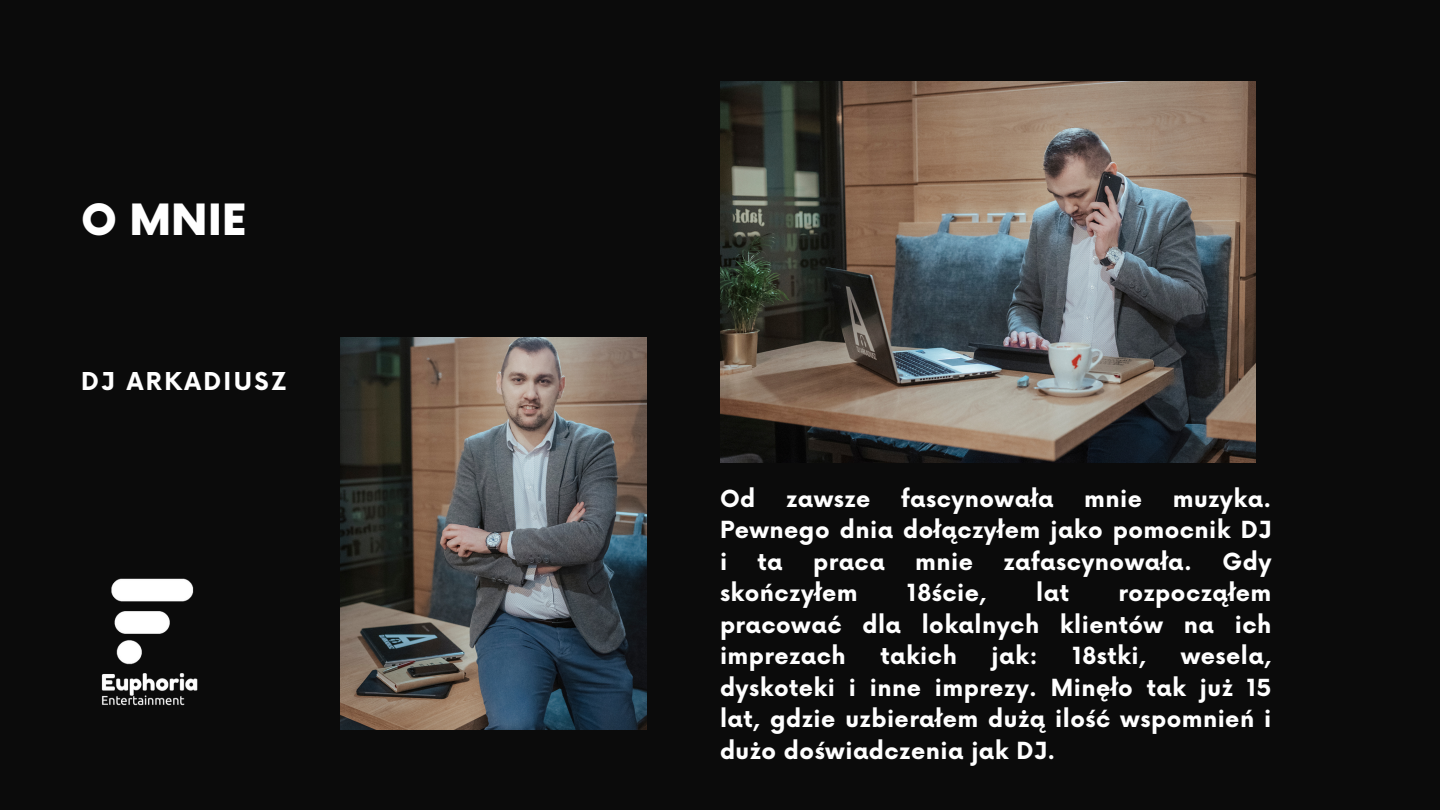
<style>
.page{position:relative;width:1440px;height:810px;background:#0b0b0b}
.page>*{position:absolute;margin:0;border:0;box-sizing:border-box;transform-origin:0 0}
.t1{font:900 42px "Now";color:#fff}
.t2{font:700 24px "Now";letter-spacing:.1em;color:#fff}
.t3{font:700 23px/31.5px "Now";letter-spacing:.02em;color:#fff;text-align:justify}
</style>
<div class="page">
<img style="left:341px;top:338px;width:306px;height:391px">
<img style="left:720px;top:81px;width:536px;height:382px">
<img style="left:101px;top:578px;width:97px;height:128px">
<p class="t1" style="left:81px;top:197px;width:167px">O MNIE</p>
<p class="t2" style="left:81px;top:368px;width:207px">DJ ARKADIUSZ</p>
<p class="t3" style="left:720px;top:484px;width:37px">Od</p>
<p class="t3" style="left:786px;top:484px;width:86px">zawsze</p>
<p class="t3" style="left:901px;top:484px;width:154px">fascynowała</p>
<p class="t3" style="left:1084px;top:484px;width:59px">mnie</p>
<p class="t3" style="left:720px;top:484px;width:553px;text-indent:453px">muzyka.<br>Pewnego dnia dołączyłem jako pomocnik DJ i</p>
<p class="t3" style="left:758px;top:547px;width:27px">ta</p>
<p class="t3" style="left:813px;top:547px;width:73px">praca</p>
<p class="t3" style="left:915px;top:547px;width:59px">mnie</p>
<p class="t3" style="left:1003px;top:547px;width:190px">zafascynowała.</p>
<p class="t3" style="left:1222px;top:547px;width:51px">Gdy</p>
<p class="t3" style="left:720px;top:579px;width:139px">skończyłem</p>
<p class="t3" style="left:907px;top:579px;width:81px">18ście,</p>
<p class="t3" style="left:1036px;top:579px;width:34px">lat</p>
<p class="t3" style="left:720px;top:579px;width:553px;text-indent:399px">rozpocząłem pracować dla lokalnych klientów na ich imprezach</p>
<p class="t3" style="left:720px;top:642px;width:553px;text-indent:461px">wesela, dyskoteki i inne imprezy. Minęło tak już 15 lat, gdzie uzbierałem dużą ilość wspomnień i dużo doświadczenia jak DJ.</p>
<p class="t3" style="left:880px;top:642px;width:78px">takich</p>
<p class="t3" style="left:992px;top:642px;width:48px">jak:</p>
<p class="t3" style="left:1072px;top:642px;width:75px">18stki,</p>
</div>
